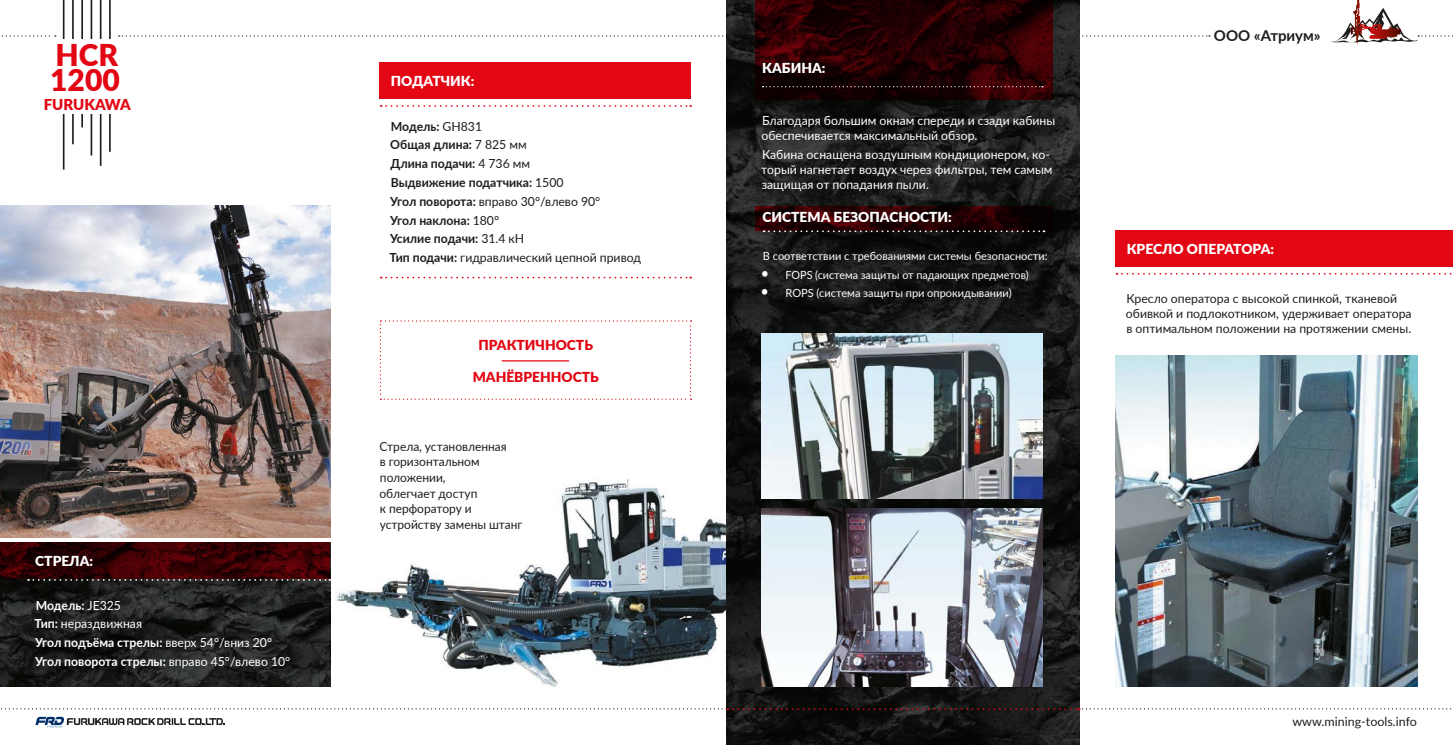
<style>
.page{position:relative;width:1453px;height:745px;background:#fff}
.page>*{position:absolute;margin:0;border:0;box-sizing:border-box;transform-origin:0 0}
.t1{font:900 30px/24.8px "Lato";color:#e30613}
.t2{font:700 15px "Lato";color:#1d1d1b}
.t3{font:900 15px "Lato";color:#e30613}
.t4{font:900 13.75px "Lato";color:#fff}
.t5{font:900 13.75px "Lato";color:#e30613}
.t6{font:12.5px/18.8px "Lato";color:#fff}
.t7{font:700 12.5px/18.8px "Lato";color:#1d1d1b}
.t8{font:12.5px/15px "Lato";color:#1d1d1b}
.t9{font:12.5px/15.6px "Lato";color:#1d1d1b;scale:.96 1}
.t10{font:11.25px "Lato";color:#fff}
.t11{font:11.25px "Lato";color:#fff;scale:.96 1}
.s1{font-weight:700}
.s2{font-weight:400}
.s3{font-size:15px}
</style>
<div class="page">
<svg style="left:119px;top:35px;width:1091px;height:2px"></svg>
<svg style="left:1px;top:35px;width:55px;height:2px"></svg>
<svg style="left:1331px;top:0;width:122px;height:46px"></svg>
<hr style="left:63px;top:0;width:1px;height:169px;background:#1d1d1b">
<hr style="left:72px;top:0;width:2px;height:144px;background:#1d1d1b">
<hr style="left:81px;top:0;width:2px;height:127px;background:#1d1d1b">
<hr style="left:91px;top:0;width:1px;height:155px;background:#1d1d1b">
<hr style="left:100px;top:0;width:1px;height:166px;background:#1d1d1b">
<hr style="left:109px;top:0;width:2px;height:152px;background:#1d1d1b">
<div style="left:28px;top:40px;width:117px;height:74px;background:#fff"></div>
<svg style="left:35px;top:716px;width:189px;height:11px"></svg>
<img style="left:336px;top:478px;width:390px;height:208px">
<img style="left:0;top:578px;width:330px;height:108px">
<svg style="left:0;top:542px;width:330px;height:36px;background:#370004"></svg>
<svg style="left:28px;top:578px;width:302px;height:2px"></svg>
<img style="left:726px;top:0;width:354px;height:744px">
<svg style="left:754px;top:0;width:298px;height:100px;background:#250002"></svg>
<svg style="left:1px;top:707px;width:1451px;height:2px"></svg>
<svg style="left:762px;top:86px;width:281px;height:1px"></svg>
<img style="left:762px;top:508px;width:280px;height:178px">
<svg style="left:754px;top:206px;width:298px;height:24px;background:#240002"></svg>
<svg style="left:763px;top:230px;width:281px;height:2px"></svg>
<img style="left:762px;top:333px;width:280px;height:165px">
<div style="left:380px;top:63px;width:311px;height:36px;background:#e30613"></div>
<svg style="left:381px;top:105px;width:310px;height:2px"></svg>
<svg style="left:381px;top:276px;width:310px;height:2px"></svg>
<svg style="left:380px;top:320px;width:311px;height:79px"></svg>
<hr style="left:502px;top:360px;width:67px;height:1px;background:#e30613">
<img style="left:0;top:205px;width:330px;height:332px">
<div style="left:1116px;top:230px;width:337px;height:36px;background:#e30613"></div>
<svg style="left:1116px;top:273px;width:336px;height:1px"></svg>
<img style="left:1115px;top:355px;width:302px;height:331px">
<h1 class="t1" style="left:50px;top:41px;width:71px">HCR<br>1200</h1>
<p class="t3" style="left:44px;top:93px;width:89px">FURUKAWA</p>
<p class="t4" style="left:35px;top:550px;width:59px">СТРЕЛА:</p>
<p class="t6" style="left:35px;top:594px;width:257px"><span class="s1">Модель:</span> JE325<br><span class="s1">Тип:</span> нераздвижная<br><span class="s1">Угол подъёма стрелы:</span> вверх 54°/вниз 20°<br><span class="s1">Угол поворота стрелы:</span> вправо 45°/влево 10°</p>
<p class="t4" style="left:391px;top:71px;width:85px">ПОДАТЧИК:</p>
<p class="t7" style="left:390px;top:116px;width:253px">Модель: <span class="s2">GH831<br></span>Общая длина: <span class="s2">7 825 мм<br></span>Длина подачи: <span class="s2">4 736 мм<br></span>Выдвижение податчика: <span class="s2">1500<br></span>Угол поворота: <span class="s2">вправо 30°/влево 90°<br></span>Угол наклона: <span class="s2">180°<br></span>Усилие подачи: <span class="s2">31.4 кН<br></span>Тип подачи: <span class="s2">гидравлический цепной привод</span></p>
<p class="t5" style="left:478px;top:335px;width:116px">ПРАКТИЧНОСТЬ</p>
<p class="t5" style="left:473px;top:366px;width:127px">МАНЁВРЕННОСТЬ</p>
<p class="t9" style="left:379px;top:437px;width:151px">Стрела, установленная<br>в горизонтальном положении,<br>облегчает доступ<br>к перфоратору и устройству замены штанг</p>
<p class="t4" style="left:762px;top:57px;width:65px">КАБИНА:</p>
<p class="t6" style="left:761px;top:113px;width:295px;line-height:15px">Благодаря большим окнам спереди и сзади кабины обеспечивается максимальный обзор.</p>
<p class="t6" style="left:761px;top:146px;width:293px;line-height:15px">Кабина оснащена воздушным кондиционером, ко&shy;торый нагнетает воздух через фильтры, тем самым защищая от попадания пыли.</p>
<p class="t4" style="left:762px;top:207px;width:191px">СИСТЕМА БЕЗОПАСНОСТИ:</p>
<p class="t10" style="left:763px;top:248px;width:286px">В соответствии с требованиями системы безопасности:</p>
<p class="t11" style="left:761px;top:266px;width:281px"><span class="s3">•</span> FOPS (система защиты от падающих предметов)</p>
<p class="t10" style="left:761px;top:285px;width:252px"><span class="s3">•</span> ROPS (система защиты при опрокидывании)</p>
<p class="t2" style="left:1214px;top:24px;width:108px">ООО «Атриум»</p>
<p class="t4" style="left:1127px;top:238px;width:149px">КРЕСЛО ОПЕРАТОРА:</p>
<p class="t8" style="left:1126px;top:290px;width:287px">Кресло оператора с высокой спинкой, тканевой обивкой и подлокотником, удерживает оператора в оптимальном положении на протяжении смены.</p>
<p class="t8" style="left:1292px;top:712px;width:126px">www.mining-tools.info</p>
</div>
